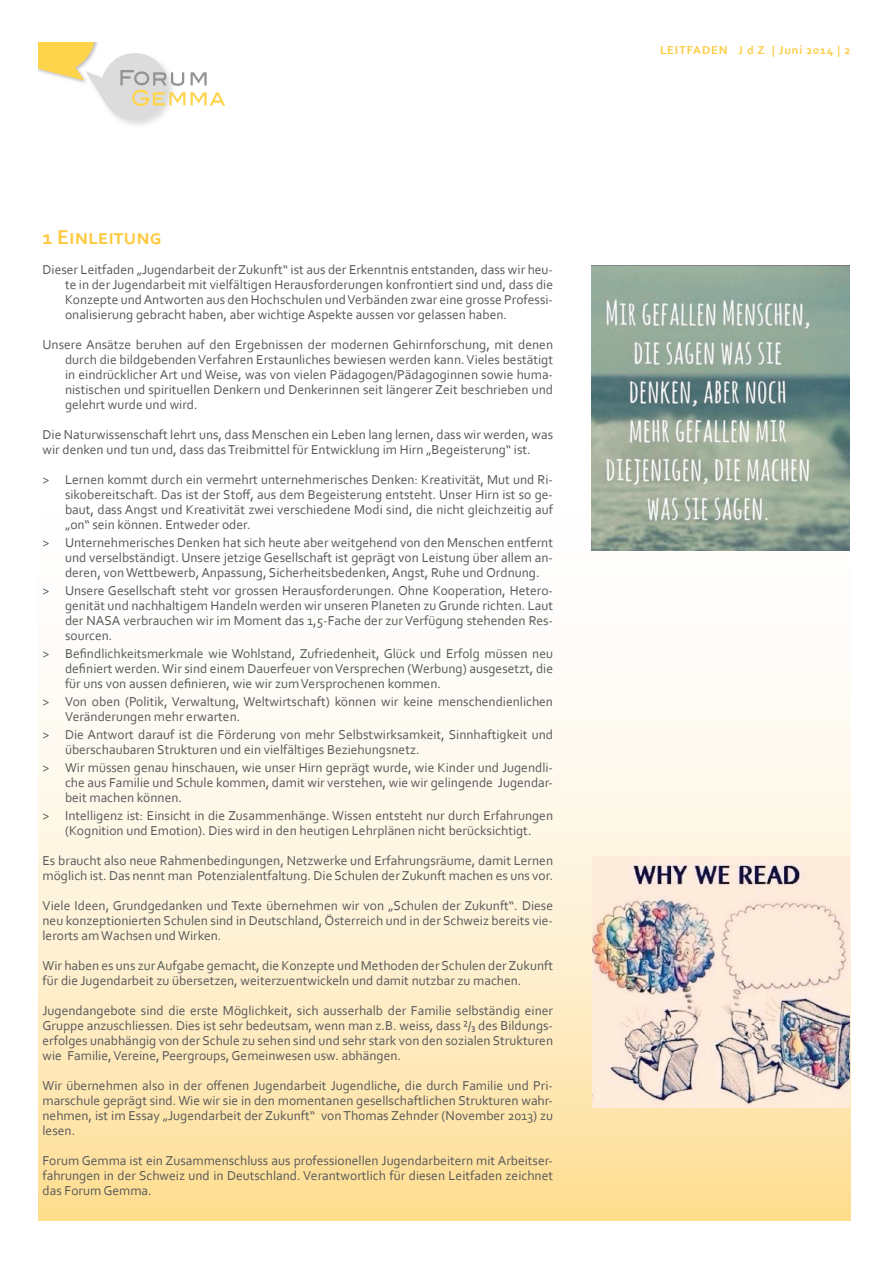
<style>
.page{position:relative;width:893px;height:1263px;background:#fff}
.page>*{position:absolute;margin:0;border:0;box-sizing:border-box;transform-origin:0 0}
.t1{font:700 21px "Corbel";color:#feca42}
.t2{font:13.5px/15px "Corbel";color:#57585a;text-align:justify}
.t3{font:700 12px "Corbel";letter-spacing:.07em;color:#feca42}
</style>
<div class="page">
<svg style="left:38px;top:43px;width:187px;height:82px"></svg>
<svg style="left:38px;top:701px;width:812px;height:519px;background:#feeeca"></svg>
<img style="left:591px;top:266px;width:259px;height:285px">
<img style="left:592px;top:856px;width:258px;height:251px">
<h1 class="t1" style="left:43px;top:224px;width:121px">1 Einleitung</h1>
<p class="t2" style="left:65px;top:262px;width:490px;text-indent:-23px">Dieser Leitfaden „Jugendarbeit der Zukunft“ ist aus der Erkenntnis entstanden, dass wir heu&shy;te in der Jugendarbeit mit vielfältigen Herausforderungen konfrontiert sind und, dass die Konzepte und Antworten aus den Hochschulen und Verbänden zwar eine grosse Professi&shy;onalisierung gebracht haben, aber wichtige Aspekte aussen vor gelassen haben.</p>
<p class="t2" style="left:65px;top:337px;width:490px;text-indent:-23px">Unsere Ansätze beruhen auf den Ergebnissen der modernen Gehirnforschung, mit denen durch die bildgebenden Verfahren Erstaunliches bewiesen werden kann. Vieles bestätigt in eindrücklicher Art und Weise, was von vielen Pädagogen/Pädagoginnen sowie huma&shy;nistischen und spirituellen Denkern und Denkerinnen seit längerer Zeit beschrieben und gelehrt wurde und wird.</p>
<p class="t2" style="left:43px;top:427px;width:512px">Die Naturwissenschaft lehrt uns, dass Menschen ein Leben lang lernen, dass wir werden, was wir denken und tun und, dass das Treibmittel für Entwicklung im Hirn „Begeisterung“ ist.</p>
<p class="t2" style="left:65px;top:472px;width:490px;text-indent:-23px">&gt; Lernen kommt durch ein vermehrt unternehmerisches Denken: Kreativität, Mut und Ri&shy;sikobereitschaft. Das ist der Stoff, aus dem Begeisterung entsteht. Unser Hirn ist so ge&shy;baut, dass Angst und Kreativität zwei verschiedene Modi sind, die nicht gleichzeitig auf „on“ sein können. Entweder oder.</p>
<p class="t2" style="left:65px;top:535px;width:490px;text-indent:-23px">&gt; Unternehmerisches Denken hat sich heute aber weitgehend von den Menschen entfernt und verselbständigt. Unsere jetzige Gesellschaft ist geprägt von Leistung über allem an&shy;deren, von Wettbewerb, Anpassung, Sicherheitsbedenken, Angst, Ruhe und Ordnung.</p>
<p class="t2" style="left:65px;top:582px;width:490px;text-indent:-23px">&gt; Unsere Gesellschaft steht vor grossen Herausforderungen. Ohne Kooperation, Hetero&shy;genität und nachhaltigem Handeln werden wir unseren Planeten zu Grunde richten. Laut der NASA verbrauchen wir im Moment das 1,5-Fache der zur Verfügung stehenden Res&shy;sourcen.</p>
<p class="t2" style="left:65px;top:645px;width:490px;text-indent:-23px">&gt; Befindlichkeitsmerkmale wie Wohlstand, Zufriedenheit, Glück und Erfolg müssen neu definiert werden. Wir sind einem Dauerfeuer von Versprechen (Werbung) ausgesetzt, die für uns von aussen definieren, wie wir zum Versprochenen kommen.</p>
<p class="t2" style="left:65px;top:693px;width:490px;text-indent:-23px">&gt; Von oben (Politik, Verwaltung, Weltwirtschaft) können wir keine menschendienlichen<br>Veränderungen mehr erwarten.</p>
<p class="t2" style="left:65px;top:726px;width:490px;text-indent:-23px">&gt; Die Antwort darauf ist die Förderung von mehr Selbstwirksamkeit, Sinnhaftigkeit und überschaubaren Strukturen und ein vielfältiges Beziehungsnetz.</p>
<p class="t2" style="left:65px;top:759px;width:490px;text-indent:-23px">&gt; Wir müssen genau hinschauen, wie unser Hirn geprägt wurde, wie Kinder und Jugendli&shy;che aus Familie und Schule kommen, damit wir verstehen, wie wir gelingende Jugendar&shy;beit machen können.</p>
<p class="t2" style="left:43px;top:807px;width:512px;text-align:center">&gt; Intelligenz ist: Einsicht in die Zusammenhänge. Wissen entsteht nur durch Erfahrungen (Kognition und Emotion). Dies wird in den heutigen Lehrplänen nicht berücksichtigt.</p>
<p class="t2" style="left:43px;top:852px;width:512px">Es braucht also neue Rahmenbedingungen, Netzwerke und Erfahrungsräume, damit Lernen möglich ist. Das nennt man Potenzialentfaltung. Die Schulen der Zukunft machen es uns vor.</p>
<p class="t2" style="left:43px;top:897px;width:512px">Viele Ideen, Grundgedanken und Texte übernehmen wir von „Schulen der Zukunft“. Diese neu konzeptionierten Schulen sind in Deutschland, Österreich und in der Schweiz bereits vie&shy;lerorts am Wachsen und Wirken.</p>
<p class="t2" style="left:43px;top:957px;width:512px">Wir haben es uns zur Aufgabe gemacht, die Konzepte und Methoden der Schulen der Zukunft für die Jugendarbeit zu übersetzen, weiterzuentwickeln und damit nutzbar zu machen.</p>
<p class="t2" style="left:43px;top:1002px;width:512px">Jugendangebote sind die erste Möglichkeit, sich ausserhalb der Familie selbständig einer Gruppe anzuschliessen. Dies ist sehr bedeutsam, wenn man z.B. weiss, dass ²/₃ des Bildungs&shy;erfolges unabhängig von der Schule zu sehen sind und sehr stark von den sozialen Strukturen wie Familie, Vereine, Peergroups, Gemeinwesen usw. abhängen.</p>
<p class="t2" style="left:43px;top:1077px;width:512px">Wir übernehmen also in der offenen Jugendarbeit Jugendliche, die durch Familie und Pri&shy;marschule geprägt sind. Wie wir sie in den momentanen gesellschaftlichen Strukturen wahr&shy;nehmen, ist im Essay „Jugendarbeit der Zukunft“ von Thomas Zehnder (November 2013) zu lesen.</p>
<p class="t2" style="left:43px;top:1152px;width:512px">Forum Gemma ist ein Zusammenschluss aus professionellen Jugendarbeitern mit Arbeitser&shy;fahrungen in der Schweiz und in Deutschland. Verantwortlich für diesen Leitfaden zeichnet das Forum Gemma.</p>
<p class="t3" style="left:660px;top:43px;width:192px">LEITFADEN J d Z | Juni 2014 | 2</p>
</div>
